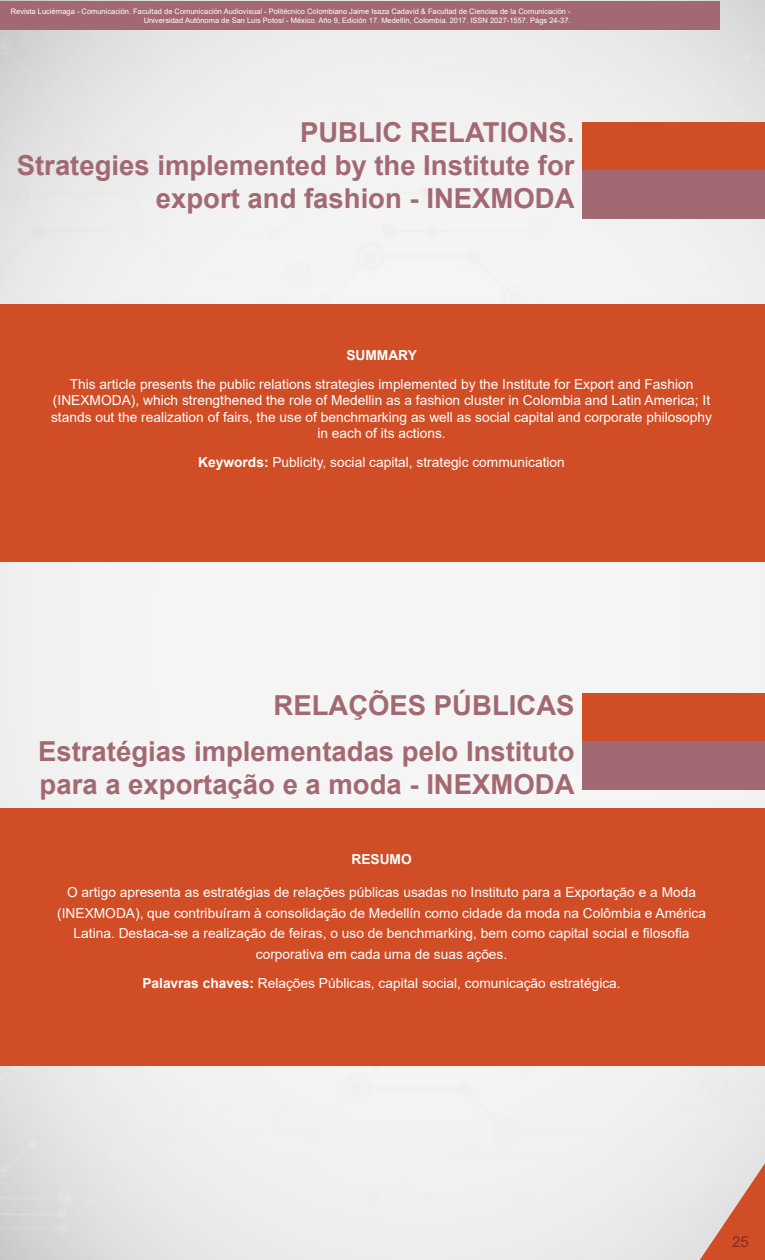
<style>
.page{position:relative;width:765px;height:1260px;background:#fff}
.page>*{position:absolute;margin:0;border:0;box-sizing:border-box;transform-origin:0 0}
.t1{font:700 27.5px/33px "Arial";color:#a36973;text-align:right}
.t2{font:15px "Arial";color:#812c2d}
.t3{font:13.75px/16.5px "Arial";color:#fff;text-align:center}
.t4{font:700 13.75px "Arial";color:#fff}
.t5{font:7.5px/9px "Arial";color:#fff;text-align:right}
.s1{font-weight:700}
</style>
<div class="page">
<img style="left:0;top:0;width:765px;height:1260px">
<div style="left:1px;top:1px;width:719px;height:28px;background:#a36973"></div>
<svg style="left:683px;top:1132px;width:82px;height:128px;background:#dfb8ac"></svg>
<div style="left:583px;top:122px;width:182px;height:97px;background:#a36973"></div>
<div style="left:583px;top:693px;width:182px;height:96px;background:#a36973"></div>
<div style="left:583px;top:122px;width:182px;height:48px;background:#d14d26"></div>
<div style="left:583px;top:693px;width:182px;height:48px;background:#d14d26"></div>
<div style="left:0;top:305px;width:765px;height:257px;background:#d14d26"></div>
<div style="left:0;top:809px;width:765px;height:257px;background:#d14d26"></div>
<p class="t5" style="left:11px;top:6px;width:561px">Revista Luciérnaga - Comunicación. Facultad de Comunicación Audiovisual - Politécnico Colombiano Jaime Isaza Cadavid &amp; Facultad de Ciencias de la Comunicación -<br>Universidad Autónoma de San Luis Potosí - México. Año 9, Edición 17. Medellín, Colombia. 2017. ISSN 2027-1557. Págs 24-37.</p>
<h1 class="t1" style="left:17px;top:116px;width:559px">PUBLIC RELATIONS.<br>Strategies implemented by the Institute for export and fashion - INEXMODA</h1>
<p class="t4" style="left:346px;top:345px;width:72px">SUMMARY</p>
<p class="t3" style="left:51px;top:376px;width:663px">This article presents the public relations strategies implemented by the Institute for Export and Fashion (INEXMODA), which strengthened the role of Medellin as a fashion cluster in Colombia and Latin America; It stands out the realization of fairs, the use of benchmarking as well as social capital and corporate philosophy in each of its actions.</p>
<p class="t3" style="left:198px;top:454px;width:368px"><span class="s1">Keywords:</span> Publicity, social capital, strategic communication</p>
<h1 class="t1" style="left:38px;top:683px;width:538px;line-height:45.5px">RELAÇÕES PÚBLICAS<br>Estratégias implementadas pelo Instituto</h1>
<h1 class="t1" style="left:40px;top:768px;width:536px">para a exportação e a moda - INEXMODA</h1>
<p class="t4" style="left:351px;top:849px;width:62px">RESUMO</p>
<p class="t3" style="left:57px;top:882px;width:650px;line-height:20.6px">O artigo apresenta as estratégias de relações públicas usadas no Instituto para a Exportação e a Moda (INEXMODA), que contribuíram à consolidação de Medellín como cidade da moda na Colômbia e América Latina. Destaca-se a realização de feiras, o uso de benchmarking, bem como capital social e filosofia corporativa em cada uma de suas ações.</p>
<p class="t3" style="left:142px;top:975px;width:480px"><span class="s1">Palavras chaves:</span> Relações Públicas, capital social, comunicação estratégica.</p>
<p class="t2" style="left:732px;top:1231px;width:18px">25</p>
</div>
